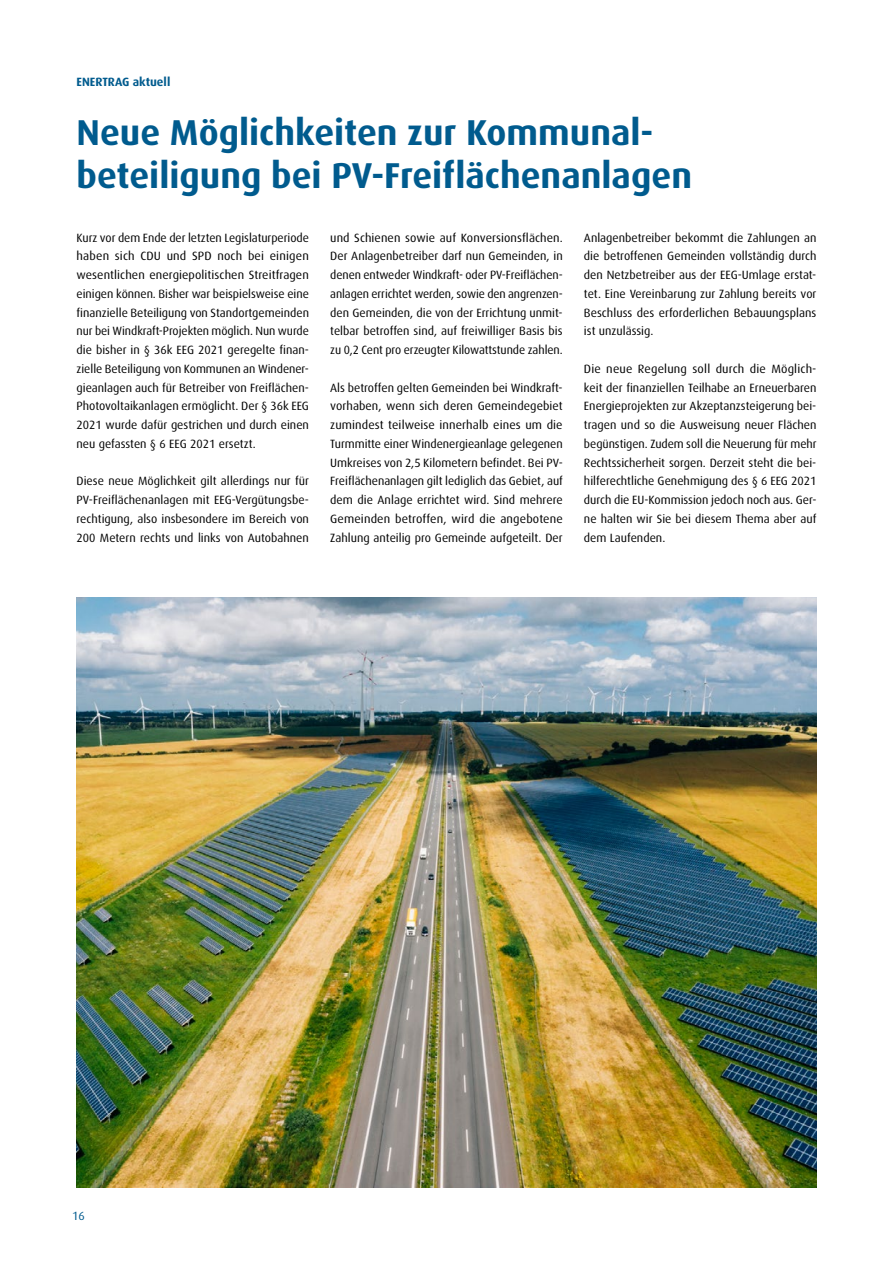
<style>
.page{position:relative;width:893px;height:1263px;background:#fff}
.page>*{position:absolute;margin:0;border:0;box-sizing:border-box;transform-origin:0 0}
.t1{font:700 36px/43.5px "Dax CE";color:#005b8e}
.t2{font:12px/18.8px "Dax CE";color:#000;text-align:justify}
.t3{font:700 12px "Dax CE";color:#005b8e}
.t4{font:12px "Dax CE";color:#005b8e}
</style>
<div class="page">
<img style="left:77px;top:597px;width:739px;height:590px">
<p class="t3" style="left:77px;top:74px;width:95px">ENERTRAG aktuell</p>
<h1 class="t1" style="left:77px;top:109px;width:617px">Neue Möglichkeiten zur Kommunal&shy;beteiligung bei PV-Freiflächenanlagen</h1>
<p class="t2" style="left:77px;top:228px;width:234px">Kurz vor dem Ende der letzten Legislaturperiode haben sich CDU und SPD noch bei einigen wesentlichen energiepolitischen Streitfragen einigen können. Bisher war beispielsweise eine finanzielle Beteiligung von Standortgemeinden nur bei Windkraft-Projekten möglich. Nun wurde die bisher in § 36k EEG 2021 geregelte finan&shy;zielle Beteiligung von Kommunen an Windener&shy;gieanlagen auch für Betreiber von Freiflächen-Photovoltaikanlagen ermöglicht. Der § 36k EEG 2021 wurde dafür gestrichen und durch einen neu gefassten § 6 EEG 2021 ersetzt.</p>
<p class="t2" style="left:77px;top:471px;width:234px">Diese neue Möglichkeit gilt allerdings nur für PV-Freiflächenanlagen mit EEG-Vergütungsbe&shy;rechtigung, also insbesondere im Bereich von 200 Metern rechts und links von Autobahnen</p>
<p class="t2" style="left:330px;top:228px;width:234px">und Schienen sowie auf Konversionsflächen.<br>Der Anlagenbetreiber darf nun Gemeinden, in denen entweder Windkraft- oder PV-Freiflächen&shy;anlagen errichtet werden, sowie den angrenzen&shy;den Gemeinden, die von der Errichtung unmit&shy;telbar betroffen sind, auf freiwilliger Basis bis zu 0,2 Cent pro erzeugter Kilowattstunde zahlen.</p>
<p class="t2" style="left:330px;top:378px;width:234px">Als betroffen gelten Gemeinden bei Windkraft&shy;vorhaben, wenn sich deren Gemeindegebiet zumindest teilweise innerhalb eines um die Turmmitte einer Windenergieanlage gelegenen Umkreises von 2,5 Kilometern befindet. Bei PV-Freiflächenanlagen gilt lediglich das Gebiet, auf dem die Anlage errichtet wird. Sind mehrere Gemeinden betroffen, wird die angebotene Zahlung anteilig pro Gemeinde aufgeteilt. Der</p>
<p class="t2" style="left:584px;top:228px;width:234px">Anlagenbetreiber bekommt die Zahlungen an die betroffenen Gemeinden vollständig durch den Netzbetreiber aus der EEG-Umlage erstat&shy;tet. Eine Vereinbarung zur Zahlung bereits vor Beschluss des erforderlichen Bebauungsplans ist unzulässig.</p>
<p class="t2" style="left:584px;top:359px;width:234px">Die neue Regelung soll durch die Möglich&shy;keit der finanziellen Teilhabe an Erneuerbaren Energieprojekten zur Akzeptanzsteigerung bei&shy;tragen und so die Ausweisung neuer Flächen begünstigen. Zudem soll die Neuerung für mehr Rechtssicherheit sorgen. Derzeit steht die bei&shy;hilferechtliche Genehmigung des § 6 EEG 2021 durch die EU-Kommission jedoch noch aus. Ger&shy;ne halten wir Sie bei diesem Thema aber auf dem Laufenden.</p>
<p class="t4" style="left:72px;top:1208px;width:14px">16</p>
</div>
